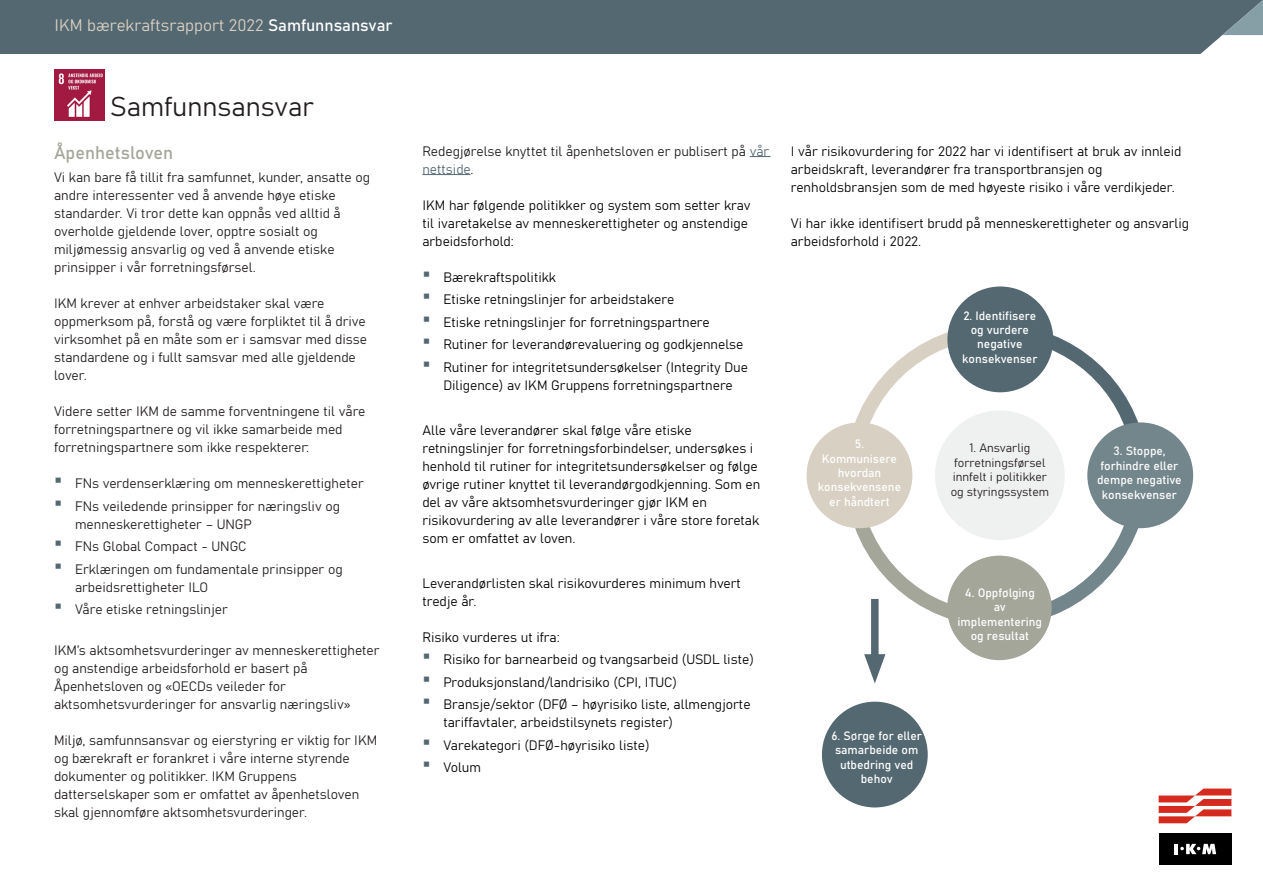
<style>
.page{position:relative;width:1263px;height:893px;background:#fff}
.page>*{position:absolute;margin:0;border:0;box-sizing:border-box;transform-origin:0 0}
.t1{font:27px "Bahnschrift";color:#231f20}
.Underoverskrift{font:18px "Bahnschrift";color:#a3a699}
.t2{font:16.5px "Bahnschrift";color:#d8d0c2}
.t3{font:13.5px/18px "Bahnschrift";color:#040503}
.t4{font:13.5px/18px "Bahnschrift";color:#231f20}
.t5{font:12px/14.4px "Bahnschrift";color:#fff;text-align:center}
.t6{font:12px/14.4px "Bahnschrift";color:#231f20;text-align:center}
.s1{color:#fff}
.s2{font-size:30px;color:#546872}
.s3{color:#546872}
</style>
<div class="page">
<div style="left:1159px;top:833px;width:72px;height:31px;background:#000"></div>
<svg style="left:1159px;top:788px;width:72px;height:35px"></svg>
<hr style="left:1174px;top:844px;width:4px;height:10px;background:#fff">
<svg style="left:1180px;top:844px;width:36px;height:10px"></svg>
<div style="left:0;top:0;width:1263px;height:54px;background:#546872"></div>
<svg style="left:1222px;top:0;width:41px;height:35px"></svg>
<div style="left:822px;top:702px;width:106px;height:105px;background:#536871;border-radius:50%"></div>
<svg style="left:1013px;top:325px;width:125px;height:100px"></svg>
<svg style="left:855px;top:332px;width:142px;height:135px"></svg>
<svg style="left:849px;top:484px;width:148px;height:142px"></svg>
<svg style="left:1013px;top:491px;width:131px;height:130px"></svg>
<div style="left:806px;top:422px;width:106px;height:106px;background:#d8d0c2;border-radius:50%"></div>
<div style="left:947px;top:286px;width:106px;height:106px;background:#536871;border-radius:50%"></div>
<div style="left:1087px;top:422px;width:106px;height:106px;background:#72868c;border-radius:50%"></div>
<div style="left:947px;top:556px;width:105px;height:104px;background:#a3a699;border-radius:50%"></div>
<div style="left:935px;top:410px;width:130px;height:130px;background:#eff0f0;border-radius:50%"></div>
<div style="left:871px;top:599px;width:7px;height:67px;background:#536871"></div>
<svg style="left:864px;top:654px;width:21px;height:29px"></svg>
<img style="left:54px;top:69px;width:51px;height:51px">
<svg style="left:750px;top:156px;width:20px;height:1px"></svg>
<hr style="left:422px;top:174px;width:49px;height:1px;background:#546872">
<p class="t2" style="left:55px;top:12px;width:340px">IKM bærekraftsrapport 2022 <span class="s1">Samfunnsansvar</span></p>
<p class="t1" style="left:110px;top:86px;width:205px">Samfunnsansvar</p>
<p class="Underoverskrift" style="left:54px;top:139px;width:121px">Åpenhetsloven</p>
<p class="t4" style="left:54px;top:167px;width:318px">Vi kan bare få tillit fra samfunnet, kunder, ansatte og andre interessenter ved å anvende høye etiske</p>
<p class="t4" style="left:54px;top:203px;width:288px">standarder. Vi tror dette kan oppnås ved alltid å</p>
<p class="t4" style="left:54px;top:221px;width:265px">overholde gjeldende lover, opptre sosialt og</p>
<p class="t4" style="left:54px;top:239px;width:282px">miljømessig ansvarlig og ved å anvende etiske</p>
<p class="t4" style="left:54px;top:257px;width:203px">prinsipper i vår forretningsførsel.</p>
<p class="t4" style="left:54px;top:293px;width:272px">IKM krever at enhver arbeidstaker skal være</p>
<p class="t4" style="left:54px;top:311px;width:315px">oppmerksom på, forstå og være forpliktet til å drive virksomhet på en måte som er i samsvar med disse standardene og i fullt samsvar med alle gjeldende lover.</p>
<p class="t4" style="left:54px;top:401px;width:313px">Videre setter IKM de samme forventningene til våre forretningspartnere og vil ikke samarbeide med</p>
<p class="t4" style="left:54px;top:437px;width:257px">forretningspartnere som ikke respekterer:</p>
<p class="t4" style="left:54px;top:473px;width:311px"><span class="s2">•</span> FNs verdenserklæring om menneskerettigheter</p>
<p class="t4" style="left:75px;top:496px;width:267px;text-indent:-21px"><span class="s2">•</span> FNs veiledende prinsipper for næringsliv og menneskerettigheter – UNGP</p>
<p class="t4" style="left:54px;top:536px;width:194px"><span class="s2">•</span> FNs Global Compact - UNGC</p>
<p class="t4" style="left:75px;top:559px;width:269px;text-indent:-21px"><span class="s2">•</span> Erklæringen om fundamentale prinsipper og arbeidsrettigheter ILO</p>
<p class="t4" style="left:54px;top:599px;width:175px"><span class="s2">•</span> Våre etiske retningslinjer</p>
<p class="t4" style="left:54px;top:640px;width:327px">IKM’s aktsomhetsvurderinger av menneskerettigheter og anstendige arbeidsforhold er basert på</p>
<p class="t4" style="left:54px;top:676px;width:233px">Åpenhetsloven og «OECDs veileder for</p>
<p class="t4" style="left:54px;top:694px;width:298px">aktsomhetsvurderinger for ansvarlig næringsliv»</p>
<p class="t4" style="left:54px;top:730px;width:325px">Miljø, samfunnsansvar og eierstyring er viktig for IKM og bærekraft er forankret i våre interne styrende</p>
<p class="t4" style="left:54px;top:766px;width:244px">dokumenter og politikker. IKM Gruppens</p>
<p class="t4" style="left:54px;top:784px;width:307px">datterselskaper som er omfattet av åpenhetsloven skal gjennomføre aktsomhetsvurderinger.</p>
<p class="t4" style="left:422px;top:141px;width:348px">Redegjørelse knyttet til åpenhetsloven er publisert på <span class="s3">vår nettside</span>.</p>
<p class="t3" style="left:422px;top:195px;width:330px">IKM har følgende politikker og system som setter krav til ivaretakelse av menneskerettigheter og anstendige arbeidsforhold:</p>
<p class="t3" style="left:422px;top:267px;width:135px"><span class="s2">•</span> Bærekraftspolitikk</p>
<p class="t3" style="left:422px;top:290px;width:253px"><span class="s2">•</span> Etiske retningslinjer for arbeidstakere</p>
<p class="t3" style="left:422px;top:312px;width:289px"><span class="s2">•</span> Etiske retningslinjer for forretningspartnere</p>
<p class="t3" style="left:422px;top:335px;width:323px"><span class="s2">•</span> Rutiner for leverandørevaluering og godkjennelse</p>
<p class="t3" style="left:422px;top:357px;width:327px;text-align:center"><span class="s2">•</span> Rutiner for integritetsundersøkelser (Integrity Due<br>Diligence) av IKM Gruppens forretningspartnere</p>
<p class="t3" style="left:422px;top:420px;width:339px">Alle våre leverandører skal følge våre etiske retningslinjer for forretningsforbindelser, undersøkes i henhold til rutiner for integritetsundersøkelser og følge øvrige rutiner knyttet til leverandørgodkjenning. Som en del av våre aktsomhetsvurderinger gjør IKM en risikovurdering av alle leverandører i våre store foretak som er omfattet av loven.</p>
<p class="t3" style="left:422px;top:573px;width:320px">Leverandørlisten skal risikovurderes minimum hvert tredje år.</p>
<p class="t3" style="left:422px;top:627px;width:139px">Risiko vurderes ut ifra:</p>
<p class="t3" style="left:422px;top:650px;width:333px"><span class="s2">•</span> Risiko for barnearbeid og tvangsarbeid (USDL liste)</p>
<p class="t3" style="left:422px;top:672px;width:256px"><span class="s2">•</span> Produksjonsland/landrisiko (CPI, ITUC)</p>
<p class="t3" style="left:443px;top:695px;width:309px;text-indent:-21px"><span class="s2">•</span> Bransje/sektor (DFØ – høyrisiko liste, allmengjorte tariffavtaler, arbeidstilsynets register)</p>
<p class="t3" style="left:422px;top:735px;width:229px"><span class="s2">•</span> Varekategori (DFØ-høyrisiko liste)</p>
<p class="t3" style="left:422px;top:758px;width:60px"><span class="s2">•</span> Volum</p>
<p class="t3" style="left:791px;top:141px;width:392px">I vår risikovurdering for 2022 har vi identifisert at bruk av innleid arbeidskraft, leverandører fra transportbransjen og renholdsbransjen som de med høyeste risiko i våre verdikjeder.</p>
<p class="t3" style="left:791px;top:213px;width:400px">Vi har ikke identifisert brudd på menneskerettigheter og ansvarlig arbeidsforhold i 2022.</p>
<p class="t5" style="left:855px;top:436px;width:11px">5.</p>
<p class="t5" style="left:822px;top:450px;width:77px">Kommunisere hvordan</p>
<p class="t5" style="left:818px;top:479px;width:85px">konsekvensene er håndtert</p>
<p class="t5" style="left:963px;top:307px;width:75px">2. Identifisere og vurdere negative</p>
<p class="t5" style="left:962px;top:350px;width:77px">konsekvenser</p>
<p class="t6" style="left:954px;top:440px;width:93px">1. Ansvarlig forretningsførsel</p>
<p class="t6" style="left:953px;top:469px;width:96px">innfelt i politikker</p>
<p class="t6" style="left:951px;top:483px;width:100px">og styringssystem</p>
<p class="t5" style="left:965px;top:585px;width:71px">4. Oppfølging av</p>
<p class="t5" style="left:957px;top:613px;width:86px">implementering og resultat</p>
<p class="t5" style="left:831px;top:728px;width:92px">6. Sørge for eller samarbeide om</p>
<p class="t5" style="left:840px;top:756px;width:75px">utbedring ved behov</p>
<p class="t5" style="left:1097px;top:443px;width:86px">3. Stoppe, forhindre eller dempe negative konsekvenser</p>
</div>
